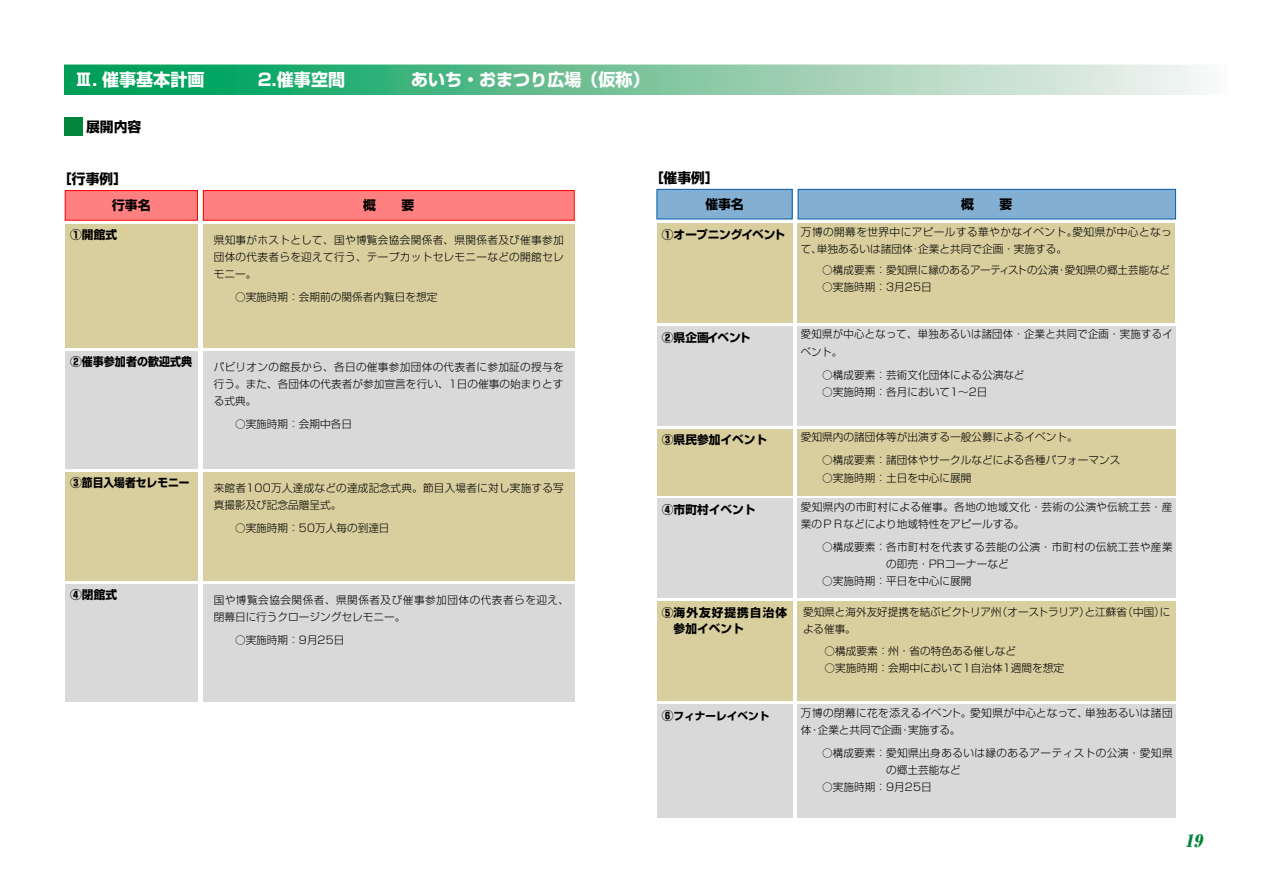
<style>
.page{position:relative;width:1263px;height:893px;background:#fff}
.page>*{position:absolute;margin:0;border:0;box-sizing:border-box;transform-origin:0 0}
.t1{font:700 17.1px "Shin Go";color:#fff}
.t2{font:italic 900 17.1px "Ryumin";color:#01853c}
.t3{font:700 13.8px "Shin Go";color:#000}
.t4{font:700 12.75px "Shin Go";color:#000}
.t5{font:700 11.7px "Shin Go";color:#000}
.t6{font:700 11.7px/16px "Shin Go";letter-spacing:.085em;color:#000}
.t7{font:700 11.7px "Shin Go";letter-spacing:-.025em;color:#000}
.t8{font:300 10.65px/17.1px "Shin Go";color:#000;text-align:justify}
.t9{font:300 10.65px/17.1px "Shin Go";letter-spacing:.03em;color:#000}
.t10{font:300 10.65px/17.1px "Shin Go";letter-spacing:.035em;color:#000}
.t11{font:300 10.65px/17.1px "Shin Go";letter-spacing:.04em;color:#000}
.t12{font:300 10.65px/17.1px "Shin Go";letter-spacing:.025em;color:#000}
.t13{font:300 10.65px/17.1px "Shin Go";letter-spacing:.045em;color:#000}
.t14{font:300 10.65px/17.1px "Shin Go";letter-spacing:.02em;color:#000}
.t15{font:700 10.65px "Shin Go";color:#000}
.s1{font-size:11.7px}
</style>
<div class="page">
<img style="left:65px;top:64px;width:1144px;height:31px">
<div style="left:203px;top:583px;width:372px;height:118px;background:#d9d9d9"></div>
<div style="left:65px;top:583px;width:133px;height:118px;background:#d9d9d9"></div>
<div style="left:203px;top:471px;width:372px;height:109px;background:#d9ce9e"></div>
<div style="left:65px;top:471px;width:133px;height:109px;background:#d9ce9e"></div>
<div style="left:203px;top:351px;width:371px;height:117px;background:#d9d9d9"></div>
<div style="left:65px;top:351px;width:133px;height:117px;background:#d9d9d9"></div>
<div style="left:203px;top:224px;width:371px;height:123px;background:#d9ce9e"></div>
<div style="left:65px;top:224px;width:133px;height:123px;background:#d9ce9e"></div>
<div style="left:203px;top:190px;width:371px;height:30px;background:#ff8080"></div>
<div style="left:203px;top:190px;width:372px;height:30px;border:1px solid #f00"></div>
<div style="left:65px;top:190px;width:132px;height:30px;background:#ff8080"></div>
<div style="left:65px;top:190px;width:133px;height:30px;border:1px solid #f00"></div>
<div style="left:65px;top:118px;width:18px;height:18px;background:#01853c"></div>
<div style="left:798px;top:704px;width:378px;height:114px;background:#d9d9d9"></div>
<div style="left:657px;top:704px;width:135px;height:114px;background:#d9d9d9"></div>
<div style="left:798px;top:601px;width:378px;height:100px;background:#d9ce9e"></div>
<div style="left:657px;top:601px;width:135px;height:100px;background:#d9ce9e"></div>
<div style="left:798px;top:498px;width:378px;height:100px;background:#d9d9d9"></div>
<div style="left:657px;top:498px;width:135px;height:100px;background:#d9d9d9"></div>
<div style="left:798px;top:429px;width:378px;height:66px;background:#d9ce9e"></div>
<div style="left:657px;top:429px;width:135px;height:66px;background:#d9ce9e"></div>
<div style="left:798px;top:326px;width:378px;height:100px;background:#d9d9d9"></div>
<div style="left:657px;top:326px;width:135px;height:100px;background:#d9d9d9"></div>
<div style="left:798px;top:223px;width:377px;height:100px;background:#d9ce9e"></div>
<div style="left:657px;top:223px;width:135px;height:100px;background:#d9ce9e"></div>
<div style="left:798px;top:189px;width:378px;height:30px;background:#83afd3"></div>
<div style="left:798px;top:189px;width:378px;height:30px;border:1px solid #0860a8"></div>
<div style="left:657px;top:189px;width:135px;height:30px;background:#83afd3"></div>
<div style="left:657px;top:189px;width:135px;height:30px;border:1px solid #0860a8"></div>
<h1 class="t1" style="left:75px;top:68px;width:131px">Ⅲ. 催事基本計画</h1>
<h1 class="t1" style="left:258px;top:68px;width:89px">2.催事空間</h1>
<h1 class="t1" style="left:411px;top:68px;width:240px">あいち・おまつり広場（仮称）</h1>
<p class="t3" style="left:86px;top:117px;width:57px">展開内容</p>
<p class="t3" style="left:58px;top:170px;width:71px">［行事例］</p>
<p class="t4" style="left:112px;top:197px;width:40px">行事名</p>
<p class="t4" style="left:363px;top:197px;width:14px">概</p>
<p class="t4" style="left:402px;top:197px;width:14px">要</p>
<p class="t5" style="left:70px;top:227px;width:48px">①開館式</p>
<p class="t8" style="left:214px;top:230px;width:352px">県知事がホストとして、国や博覧会協会関係者、県関係者及び催事参加団体の代表者らを迎えて行う、テープカットセレモニーなどの開館セレモニー。</p>
<p class="t8" style="left:235px;top:288px;width:204px">○実施時期：会期前の関係者内覧日を想定</p>
<p class="t5" style="left:70px;top:354px;width:123px">②催事参加者の歓迎式典</p>
<p class="t8" style="left:214px;top:357px;width:352px">パビリオンの館長から、各日の催事参加団体の代表者に参加証の授与を行う。また、各団体の代表者が参加宣言を行い、1日の催事の始まりとする式典。</p>
<p class="t8" style="left:235px;top:415px;width:119px">○実施時期：会期中各日</p>
<p class="t5" style="left:70px;top:475px;width:121px">③節目入場者セレモニー</p>
<p class="t14" style="left:214px;top:478px;width:352px">来館者100万人達成などの達成記念式典。節目入場者に対し実施する写真撮影及び記念品贈呈式。</p>
<p class="t8" style="left:235px;top:518px;width:156px">○実施時期：50万人毎の到達日</p>
<p class="t5" style="left:70px;top:587px;width:48px">④閉館式</p>
<p class="t13" style="left:214px;top:590px;width:357px">国や博覧会協会関係者、県関係者及び催事参加団体の代表者らを迎え、閉幕日に行うクロージングセレモニー。</p>
<p class="t8" style="left:235px;top:630px;width:111px">○実施時期：9月25日</p>
<p class="t3" style="left:650px;top:168px;width:71px">［催事例］</p>
<p class="t4" style="left:705px;top:195px;width:40px">催事名</p>
<p class="t4" style="left:961px;top:195px;width:14px">概</p>
<p class="t4" style="left:1000px;top:195px;width:14px">要</p>
<p class="t7" style="left:662px;top:226px;width:125px">①オープニングイベント</p>
<p class="t11" style="left:801px;top:222px;width:372px">万博の開幕を世界中にアピールする華やかなイベント｡愛知県が中心となって､単独あるいは諸団体･企業と共同で企画・実施する。</p>
<p class="t8" style="left:822px;top:261px;width:349px">○構成要素：愛知県に縁のあるアーティストの公演・愛知県の郷土芸能など</p>
<p class="t8" style="left:822px;top:278px;width:111px">○実施時期：3月25日</p>
<p class="t5" style="left:662px;top:329px;width:90px">②県企画イベント</p>
<p class="t9" style="left:801px;top:325px;width:373px">愛知県が中心となって、単独あるいは諸団体・企業と共同で企画・実施するイベント。</p>
<p class="t8" style="left:822px;top:365px;width:204px">○構成要素：芸術文化団体による公演など</p>
<p class="t8" style="left:822px;top:382px;width:167px">○実施時期：各月において1～2日</p>
<p class="t5" style="left:662px;top:432px;width:107px">③県民参加イベント</p>
<p class="t8" style="left:801px;top:428px;width:278px">愛知県内の諸団体等が出演する一般公募によるイベント。</p>
<p class="t8" style="left:822px;top:451px;width:300px">○構成要素：諸団体やサークルなどによる各種パフォーマンス</p>
<p class="t8" style="left:822px;top:468px;width:151px">○実施時期：土日を中心に展開</p>
<p class="t5" style="left:662px;top:502px;width:95px">④市町村イベント</p>
<p class="t12" style="left:801px;top:498px;width:373px">愛知県内の市町村による催事。各地の地域文化・芸術の公演や伝統工芸・産業のＰＲなどにより地域特性をアピールする。</p>
<p class="t10" style="left:886px;top:538px;width:288px;text-indent:-64px">○構成要素：各市町村を代表する芸能の公演・市町村の伝統工芸や産業の即売・PRコーナーなど</p>
<p class="t8" style="left:822px;top:572px;width:151px">○実施時期：平日を中心に展開</p>
<p class="t6" style="left:674px;top:604px;width:115px;text-indent:-12px">⑤海外友好提携自治体参加イベント</p>
<p class="t8" style="left:803px;top:603px;width:369px">愛知県と海外友好提携を結ぶビクトリア州（オーストラリア）と江蘇省（中国）による催事。</p>
<p class="t8" style="left:824px;top:641px;width:193px">○構成要素：州・省の特色ある催しなど</p>
<p class="t8" style="left:824px;top:658px;width:241px">○実施時期：会期中において1自治体1週間を想定</p>
<p class="t15" style="left:662px;top:708px;width:109px"><span class="s1">⑥</span>フィナーレイベント</p>
<p class="t9" style="left:801px;top:703px;width:373px">万博の閉幕に花を添えるイベント。愛知県が中心となって、単独あるいは諸団体・企業と共同で企画・実施する。</p>
<p class="t10" style="left:886px;top:743px;width:288px;text-indent:-64px">○構成要素：愛知県出身あるいは縁のあるアーティストの公演・愛知県の郷土芸能など</p>
<p class="t8" style="left:822px;top:778px;width:111px">○実施時期：9月25日</p>
<h1 class="t2" style="left:1185px;top:829px;width:23px">19</h1>
</div>
